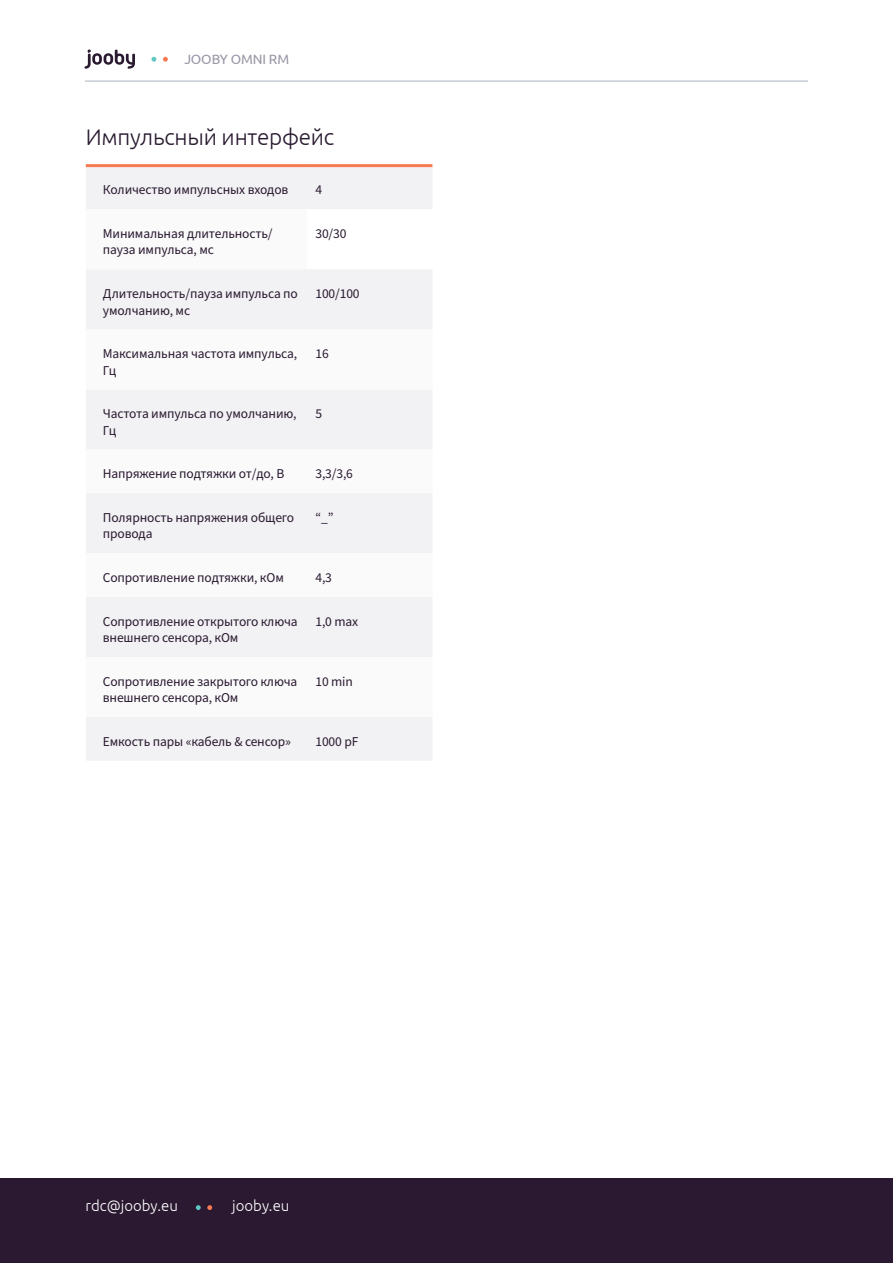
<style>
.page{position:relative;width:893px;height:1263px;background:#fff}
.page>*{position:absolute;margin:0;border:0;box-sizing:border-box;transform-origin:0 0}
.t1{font:300 22.5px "Ubuntu";letter-spacing:-.01em;color:#291a30}
.t2{font:300 15px "Ubuntu";color:#fff}
.t3{font:13.5px/16.5px "Source Sans Pro";letter-spacing:-.01em;color:#291a30}
.t4{font:13.5px "Ubuntu";letter-spacing:-.01em;color:#9696a5}
</style>
<div class="page">
<div style="left:0;top:1178px;width:893px;height:85px;background:#2a1931"></div>
<svg style="left:207px;top:1205px;width:5px;height:5px"></svg>
<svg style="left:196px;top:1205px;width:5px;height:5px"></svg>
<svg style="left:85px;top:49px;width:50px;height:20px"></svg>
<svg style="left:163px;top:57px;width:5px;height:5px"></svg>
<svg style="left:151px;top:57px;width:5px;height:5px"></svg>
<hr style="left:85px;top:80px;width:723px;height:2px;background:#c8ccd4">
<div style="left:86px;top:167px;width:346px;height:593px;background:#f2f1f3"></div>
<svg style="left:86px;top:209px;width:346px;height:508px"></svg>
<hr style="left:86px;top:164px;width:221px;height:3px;background:#f67a52">
<hr style="left:307px;top:164px;width:125px;height:3px;background:#f67a52">
<p class="t4" style="left:184px;top:51px;width:106px">JOOBY OMNI RM</p>
<h1 class="t1" style="left:86px;top:123px;width:250px">Импульсный интерфейс</h1>
<p class="t3" style="left:103px;top:182px;width:187px">Количество импульсных входов</p>
<p class="t3" style="left:315px;top:182px;width:8px">4</p>
<p class="t3" style="left:103px;top:226px;width:171px">Минимальная длительность/ пауза импульса, мс</p>
<p class="t3" style="left:315px;top:226px;width:33px">30/30</p>
<p class="t3" style="left:103px;top:286px;width:197px">Длительность/пауза импульса по умолчанию, мс</p>
<p class="t3" style="left:315px;top:286px;width:46px">100/100</p>
<p class="t3" style="left:103px;top:346px;width:196px">Максимальная частота импульса,<br>Гц</p>
<p class="t3" style="left:315px;top:346px;width:15px">16</p>
<p class="t3" style="left:103px;top:406px;width:195px">Частота импульса по умолчанию,<br>Гц</p>
<p class="t3" style="left:315px;top:406px;width:8px">5</p>
<p class="t3" style="left:103px;top:466px;width:183px">Напряжение подтяжки от/до, В</p>
<p class="t3" style="left:315px;top:466px;width:39px">3,3/3,6</p>
<p class="t3" style="left:103px;top:510px;width:193px">Полярность напряжения общего провода</p>
<p class="t3" style="left:315px;top:510px;width:20px">“_”</p>
<p class="t3" style="left:103px;top:570px;width:183px">Сопротивление подтяжки, кОм</p>
<p class="t3" style="left:315px;top:570px;width:18px">4,3</p>
<p class="t3" style="left:103px;top:613px;width:196px">Сопротивление открытого ключа внешнего сенсора, кОм</p>
<p class="t3" style="left:315px;top:613px;width:44px">1,0 max</p>
<p class="t3" style="left:103px;top:673px;width:196px">Сопротивление закрытого ключа внешнего сенсора, кОм</p>
<p class="t3" style="left:315px;top:673px;width:39px">10 min</p>
<p class="t3" style="left:103px;top:733px;width:189px">Емкость пары «кабель &amp; сенсор»</p>
<p class="t3" style="left:315px;top:733px;width:44px">1000 pF</p>
<p class="t2" style="left:85px;top:1197px;width:94px">rdc@jooby.eu</p>
<p class="t2" style="left:232px;top:1197px;width:59px">jooby.eu</p>
</div>
